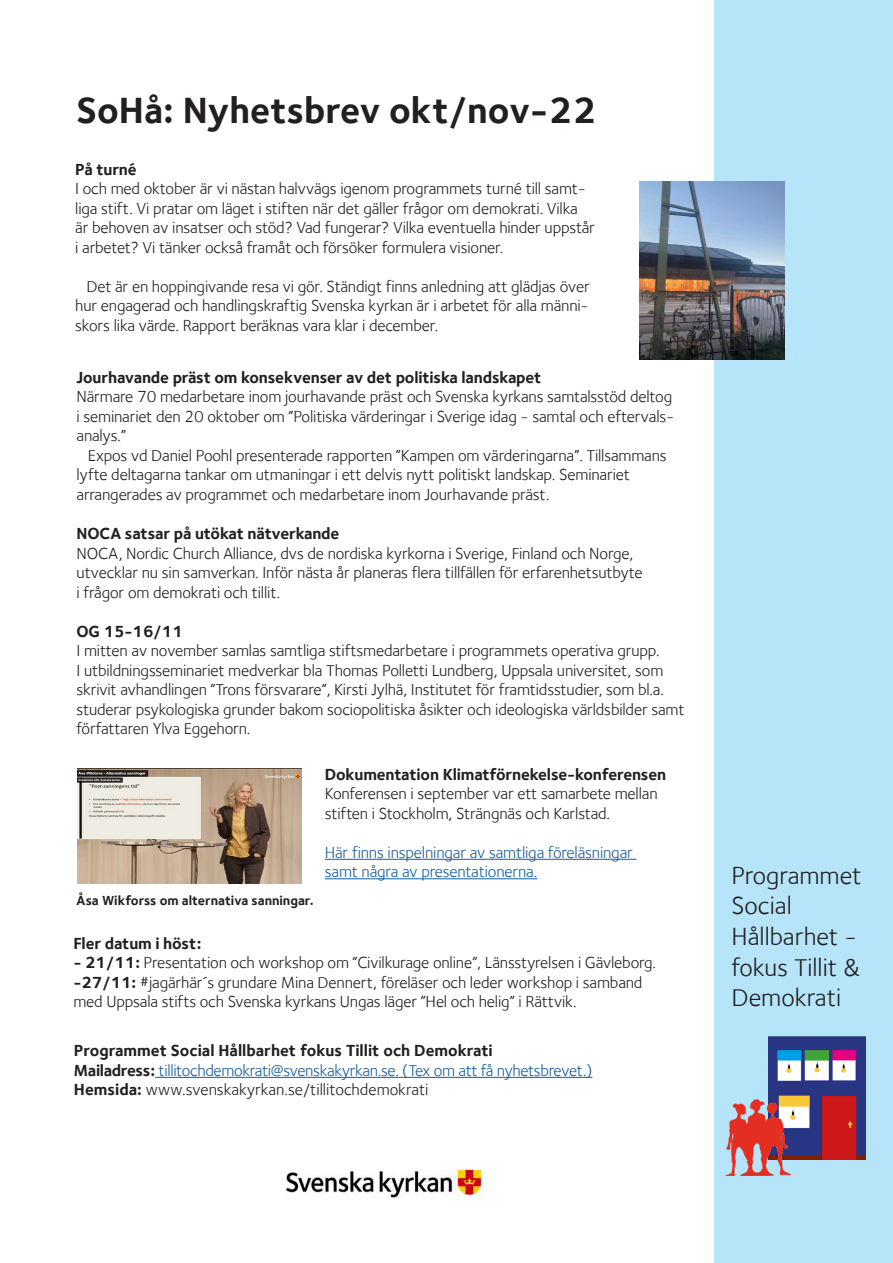
<style>
.page{position:relative;width:893px;height:1263px;background:#fff}
.page>*{position:absolute;margin:0;border:0;box-sizing:border-box;transform-origin:0 0}
.t1{font:700 37.5px "Foundry Sterling";color:#231f20}
.t2{font:25.5px/30.6px "Foundry Sterling";color:#231f20}
.t3{font:16.5px/19.5px "Foundry Sterling";letter-spacing:-.01em;color:#231f20}
.t4{font:700 16.5px/19.5px "Foundry Sterling";letter-spacing:-.01em;color:#231f20}
.t5{font:16.5px/19.5px "Foundry Sterling";letter-spacing:-.01em;color:#175d9e}
.t6{font:700 13.5px "Foundry Sterling";color:#231f20}
.s1{font-weight:700}
.s2{font-weight:400;color:#175d9e}
.s3{font-weight:400}
</style>
<div class="page">
<div style="left:714px;top:0;width:179px;height:1263px;background:#b6e4f9"></div>
<img style="left:285px;top:1170px;width:197px;height:28px">
<img style="left:769px;top:1037px;width:96px;height:122px">
<img style="left:726px;top:1100px;width:65px;height:76px">
<hr style="left:155px;top:1077px;width:437px;height:1px;background:#175d9e">
<img style="left:640px;top:182px;width:144px;height:178px">
<hr style="left:325px;top:859px;width:312px;height:1px;background:#175d9e">
<hr style="left:325px;top:878px;width:212px;height:1px;background:#175d9e">
<img style="left:77px;top:768px;width:225px;height:115px">
<p class="t1" style="left:77px;top:88px;width:522px">SoHå: Nyhetsbrev okt/nov-22</p>
<p class="t3" style="left:75px;top:159px;width:521px"><span class="s1">På turné<br></span>I och med oktober är vi nästan halvvägs igenom programmets turné till samt&shy;liga stift. Vi pratar om läget i stiften när det gäller frågor om demokrati. Vilka är behoven av insatser och stöd? Vad fungerar? Vilka eventuella hinder uppstår i arbetet? Vi tänker också framåt och försöker formulera visioner.</p>
<p class="t3" style="left:75px;top:276px;width:516px;text-align:justify;text-indent:11px">Det är en hoppingivande resa vi gör. Ständigt finns anledning att glädjas över hur engagerad och handlingskraftig Svenska kyrkan är i arbetet för alla männi&shy;skors lika värde. Rapport beräknas vara klar i december.</p>
<p class="t4" style="left:77px;top:367px;width:466px">Jourhavande präst om konsekvenser av det politiska landskapet</p>
<p class="t3" style="left:77px;top:387px;width:597px">Närmare 70 medarbetare inom jourhavande präst och Svenska kyrkans samtalsstöd deltog</p>
<p class="t3" style="left:77px;top:407px;width:599px">i seminariet den 20 oktober om ”Politiska värderingar i Sverige idag - samtal och eftervals-</p>
<p class="t3" style="left:77px;top:426px;width:51px">analys.”</p>
<p class="t3" style="left:88px;top:446px;width:580px">Expos vd Daniel Poohl presenterade rapporten ”Kampen om värderingarna”. Tillsammans</p>
<p class="t3" style="left:77px;top:465px;width:555px">lyfte deltagarna tankar om utmaningar i ett delvis nytt politiskt landskap. Seminariet</p>
<p class="t3" style="left:77px;top:485px;width:475px">arrangerades av programmet och medarbetare inom Jourhavande präst.</p>
<p class="t4" style="left:77px;top:523px;width:264px">NOCA satsar på utökat nätverkande</p>
<p class="t3" style="left:77px;top:543px;width:568px">NOCA, Nordic Church Alliance, dvs de nordiska kyrkorna i Sverige, Finland och Norge, utvecklar nu sin samverkan. Inför nästa år planeras flera tillfällen för erfarenhetsutbyte i frågor om demokrati och tillit.</p>
<p class="t4" style="left:77px;top:621px;width:108px">OG 15-16/11</p>
<p class="t3" style="left:77px;top:641px;width:609px">I mitten av november samlas samtliga stiftsmedarbetare i programmets operativa grupp.<br>I utbildningsseminariet medverkar bla Thomas Polletti Lundberg, Uppsala universitet, som skrivit avhandlingen ”Trons försvarare”, Kirsti Jylhä, Institutet för framtidsstudier, som bl.a. studerar psykologiska grunder bakom sociopolitiska åsikter och ideologiska världsbilder samt författaren Ylva Eggehorn.</p>
<p class="t6" style="left:77px;top:893px;width:239px">Åsa Wikforss om alternativa sanningar.</p>
<p class="t3" style="left:325px;top:764px;width:343px"><span class="s1">Dokumentation Klimatförnekelse-konferensen<br></span>Konferensen i september var ett samarbete mellan stiften i Stockholm, Strängnäs och Karlstad.</p>
<p class="t5" style="left:325px;top:842px;width:310px">Här finns inspelningar av samtliga föreläsningar samt några av presentationerna.</p>
<p class="t4" style="left:73px;top:933px;width:130px">Fler datum i höst:</p>
<p class="t3" style="left:73px;top:953px;width:584px"><span class="s1">- 21/11:</span> Presentation och workshop om ”Civilkurage online”, Länsstyrelsen i Gävleborg.</p>
<p class="t3" style="left:73px;top:972px;width:571px"><span class="s1">-27/11:</span> #jagärhär´s grundare Mina Dennert, föreläser och leder workshop i samband med Uppsala stifts och Svenska kyrkans Ungas läger ”Hel och helig” i Rättvik.</p>
<p class="t4" style="left:74px;top:1041px;width:520px">Programmet Social Hållbarhet fokus Tillit och Demokrati<br>Mailadress: <span class="s2">tillitochdemokrati@svenskakyrkan.se. (Tex om att få nyhetsbrevet.)<br></span>Hemsida: <span class="s3">www.svenskakyrkan.se/tillitochdemokrati</span></p>
<p class="t2" style="left:731px;top:860px;width:132px">Programmet<br>Social<br>Hållbarhet - fokus Tillit &amp;<br>Demokrati</p>
</div>
